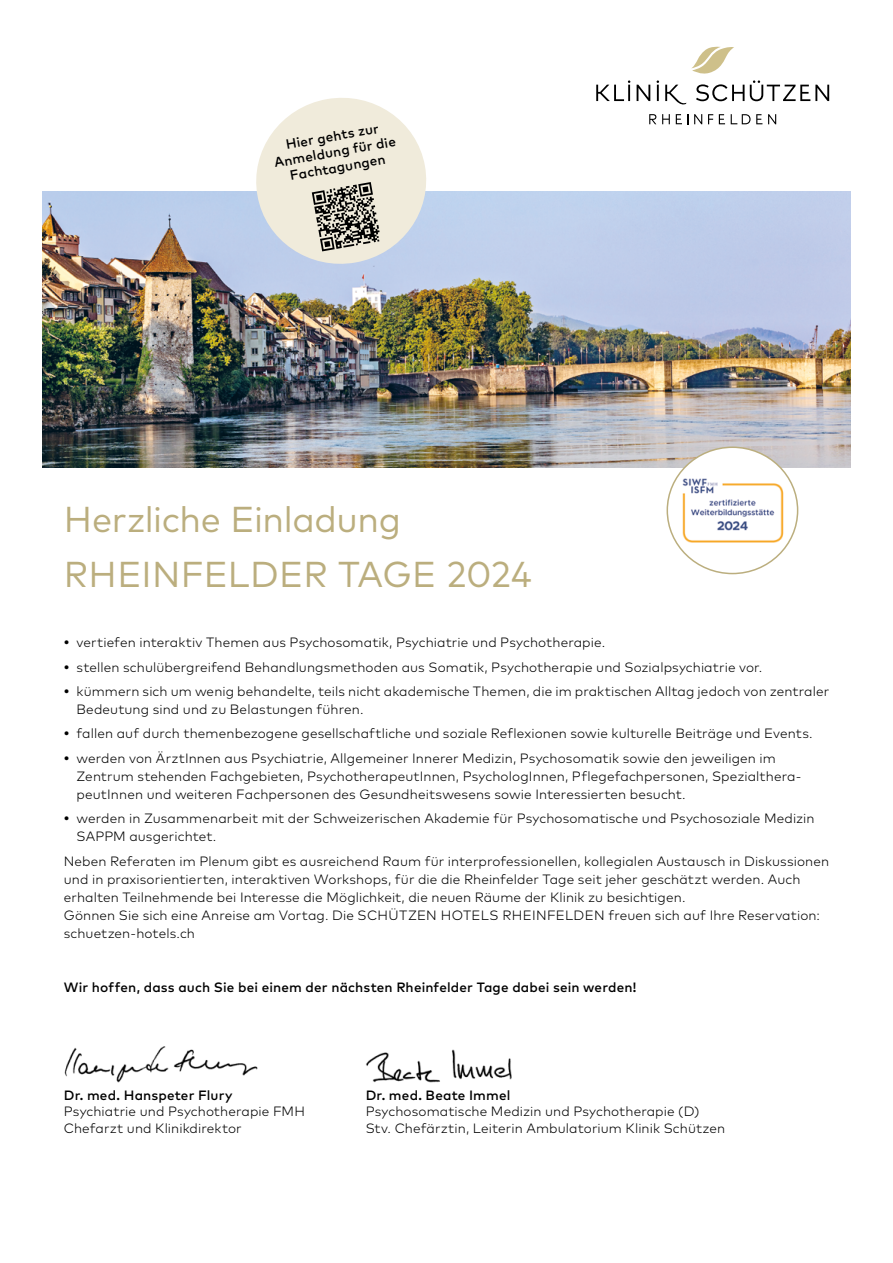
<style>
.page{position:relative;width:893px;height:1263px;background:#fff}
.page>*{position:absolute;margin:0;border:0;box-sizing:border-box;transform-origin:0 0}
.t1{font:36px/54.8px "Mark OT";letter-spacing:-.01em;color:#bbae7e}
.t2{font:300 13.5px/18px "Mark OT";letter-spacing:.01em;color:#000}
.t3{font:500 13.5px/15.8px "Mark OT";letter-spacing:.01em;color:#000;text-align:center}
.s1{font-weight:500}
</style>
<div class="page">
<img style="left:43px;top:191px;width:807px;height:277px">
<svg style="left:691px;top:47px;width:43px;height:27px"></svg>
<svg style="left:696px;top:84px;width:48px;height:17px"></svg>
<svg style="left:750px;top:80px;width:79px;height:21px"></svg>
<svg style="left:637px;top:85px;width:13px;height:16px"></svg>
<svg style="left:657px;top:80px;width:2px;height:21px"></svg>
<svg style="left:596px;top:80px;width:34px;height:21px"></svg>
<svg style="left:665px;top:85px;width:21px;height:20px"></svg>
<svg style="left:662px;top:114px;width:8px;height:10px"></svg>
<svg style="left:694px;top:114px;width:8px;height:10px"></svg>
<svg style="left:731px;top:114px;width:19px;height:10px"></svg>
<svg style="left:768px;top:114px;width:8px;height:10px"></svg>
<svg style="left:676px;top:114px;width:12px;height:10px"></svg>
<svg style="left:719px;top:114px;width:6px;height:10px"></svg>
<svg style="left:756px;top:114px;width:6px;height:10px"></svg>
<svg style="left:708px;top:114px;width:5px;height:10px"></svg>
<svg style="left:649px;top:114px;width:7px;height:10px"></svg>
<img style="left:64px;top:1046px;width:194px;height:37px">
<img style="left:366px;top:1049px;width:146px;height:34px">
<svg style="left:249px;top:98px;width:184px;height:173px;background:#dbdad5"></svg>
<div style="left:667px;top:447px;width:131px;height:126px;background:#fff;border-radius:50%"></div>
<img style="left:682px;top:478px;width:102px;height:65px">
<p class="t3" style="left:270px;top:139px;width:125px;rotate:-10deg">Hier gehts zur<br>Anmeldung für die<br>Fachtagungen</p>
<h1 class="t1" style="left:64px;top:492px;width:469px">Herzliche Einladung<br>RHEINFELDER TAGE 2024</h1>
<p class="t2" style="left:64px;top:633px;width:543px"><span class="s1">•</span> vertiefen interaktiv Themen aus Psychosomatik, Psychiatrie und Psychotherapie.</p>
<p class="t2" style="left:64px;top:658px;width:700px"><span class="s1">•</span> stellen schulübergreifend Behandlungsmethoden aus Somatik, Psychotherapie und Sozialpsychiatrie vor.</p>
<p class="t2" style="left:77px;top:682px;width:754px;text-indent:-13px"><span class="s1">•</span> kümmern sich um wenig behandelte, teils nicht akademische Themen, die im praktischen Alltag jedoch von zentraler<br>Bedeutung sind und zu Belastungen führen.</p>
<p class="t2" style="left:64px;top:725px;width:750px"><span class="s1">•</span> fallen auf durch themenbezogene gesellschaftliche und soziale Reflexionen sowie kulturelle Beiträge und Events.</p>
<p class="t2" style="left:77px;top:749px;width:726px;text-indent:-13px"><span class="s1">•</span> werden von ÄrztInnen aus Psychiatrie, Allgemeiner Innerer Medizin, Psychosomatik sowie den jeweiligen im<br>Zentrum stehenden Fachgebieten, PsychotherapeutInnen, PsychologInnen, Pflegefachpersonen, Spezialthera&shy;peutInnen und weiteren Fachpersonen des Gesundheitswesens sowie Interessierten besucht.</p>
<p class="t2" style="left:77px;top:809px;width:740px;text-indent:-13px"><span class="s1">•</span> werden in Zusammenarbeit mit der Schweizerischen Akademie für Psychosomatische und Psychosoziale Medizin<br>SAPPM ausgerichtet.</p>
<p class="t2" style="left:64px;top:852px;width:767px">Neben Referaten im Plenum gibt es ausreichend Raum für interprofessionellen, kollegialen Austausch in Diskussionen und in praxisorientierten, interaktiven Workshops, für die die Rheinfelder Tage seit jeher geschätzt werden. Auch erhalten Teilnehmende bei Interesse die Möglichkeit, die neuen Räume der Klinik zu besichtigen.<br>Gönnen Sie sich eine Anreise am Vortag. Die SCHÜTZEN HOTELS RHEINFELDEN freuen sich auf Ihre Reservation: schuetzen-hotels.ch</p>
<p class="t3" style="left:64px;top:979px;width:574px">Wir hoffen, dass auch Sie bei einem der nächsten Rheinfelder Tage dabei sein werden!</p>
<p class="t3" style="left:64px;top:1087px;width:170px">Dr. med. Hanspeter Flury</p>
<p class="t3" style="left:366px;top:1087px;width:146px">Dr. med. Beate Immel</p>
<p class="t2" style="left:64px;top:1102px;width:243px">Psychiatrie und Psychotherapie FMH</p>
<p class="t2" style="left:366px;top:1102px;width:335px">Psychosomatische Medizin und Psychotherapie (D)</p>
<p class="t2" style="left:64px;top:1119px;width:180px">Chefarzt und Klinikdirektor</p>
<p class="t2" style="left:366px;top:1119px;width:361px">Stv. Chefärztin, Leiterin Ambulatorium Klinik Schützen</p>
</div>
